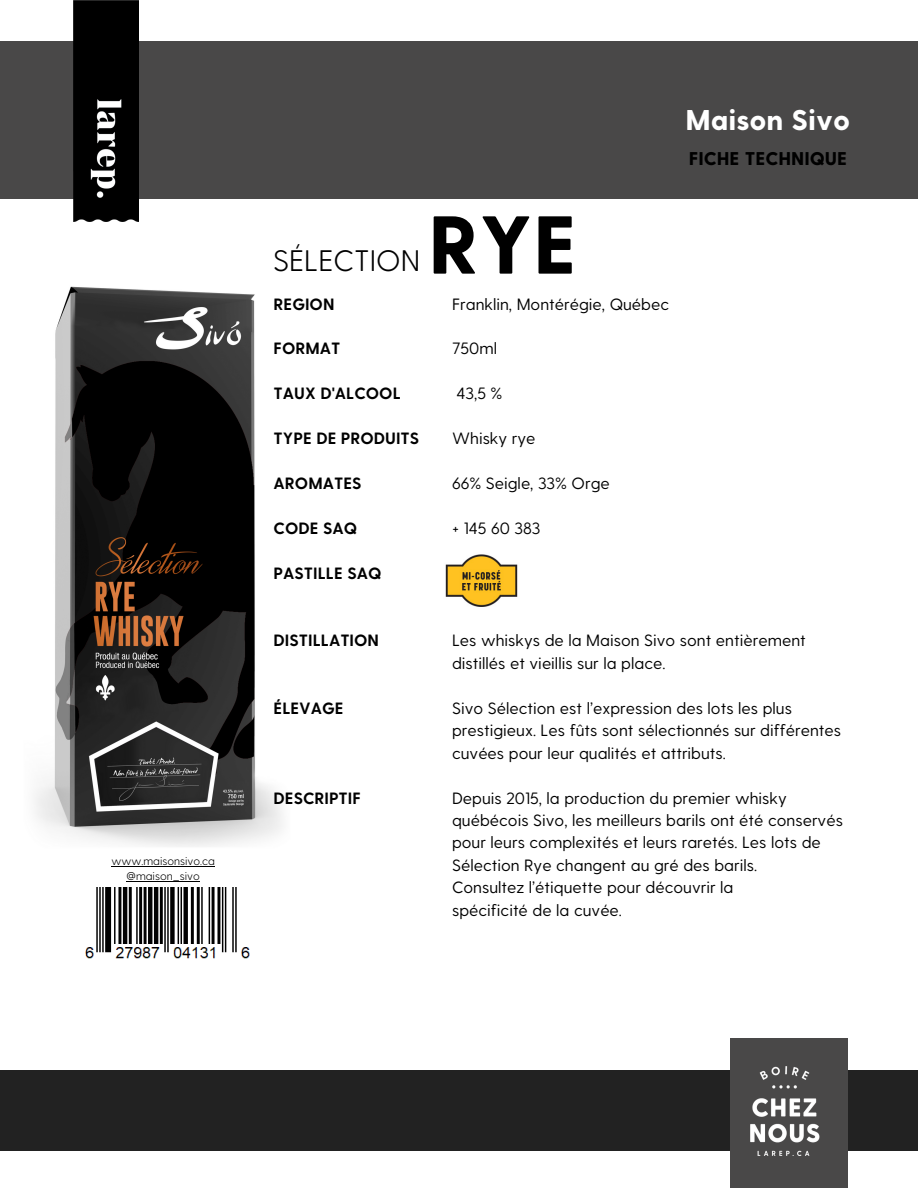
<style>
.page{position:relative;width:918px;height:1188px;background:#fff}
.page>*{position:absolute;margin:0;border:0;box-sizing:border-box;transform-origin:0 0}
.t1{font:800 81.9px "Greycliff CF";color:#000}
.t2{font:300 29.7px "Greycliff CF";color:#000}
.t3{font:800 28.5px "Greycliff CF";color:#fff}
.t4{font:800 18.45px "Greycliff CF";color:#000}
.t5{font:16.35px/22.5px "Greycliff CF";color:#000}
.t6{font:700 16.35px "Greycliff CF";color:#000}
.t7{font:300 11.25px/15px "Greycliff CF";color:#000;text-align:center}
</style>
<div class="page">
<div style="left:0;top:41px;width:918px;height:158px;background:#494848"></div>
<div style="left:0;top:1071px;width:918px;height:80px;background:#222"></div>
<img style="left:35px;top:286px;width:247px;height:561px">
<div style="left:730px;top:1038px;width:117px;height:150px;background:#494848"></div>
<img style="left:85px;top:887px;width:165px;height:72px">
<hr style="left:111px;top:866px;width:104px;height:1px;background:#000">
<hr style="left:127px;top:881px;width:73px;height:1px;background:#000">
<img style="left:445px;top:554px;width:73px;height:53px">
<img style="left:73px;top:0;width:66px;height:222px">
<img style="left:750px;top:1066px;width:70px;height:89px">
<p class="t7" style="left:111px;top:853px;width:105px">www.maisonsivo.ca @maison_sivo</p>
<h3 class="t3" style="left:685px;top:101px;width:166px">Maison Sivo</h3>
<p class="t4" style="left:689px;top:146px;width:160px">FICHE TECHNIQUE</p>
<h2 class="t2" style="left:273px;top:241px;width:149px">SÉLECTION</h2>
<p class="t6" style="left:274px;top:293px;width:62px">REGION</p>
<p class="t6" style="left:274px;top:338px;width:68px">FORMAT</p>
<p class="t6" style="left:274px;top:383px;width:129px">TAUX D'ALCOOL</p>
<p class="t6" style="left:274px;top:428px;width:147px">TYPE DE PRODUITS</p>
<p class="t6" style="left:274px;top:473px;width:89px">AROMATES</p>
<p class="t6" style="left:274px;top:518px;width:85px">CODE SAQ</p>
<p class="t6" style="left:274px;top:562px;width:109px">PASTILLE SAQ</p>
<h1 class="t1" style="left:428px;top:191px;width:151px">RYE</h1>
<p class="t5" style="left:452px;top:292px;width:219px">Franklin, Montérégie, Québec</p>
<p class="t5" style="left:452px;top:336px;width:47px">750ml</p>
<p class="t5" style="left:457px;top:381px;width:47px">43,5 %</p>
<p class="t5" style="left:452px;top:426px;width:85px">Whisky rye</p>
<p class="t5" style="left:452px;top:471px;width:159px">66% Seigle, 33% Orge</p>
<p class="t5" style="left:452px;top:516px;width:90px">+ 145 60 383</p>
<p class="t6" style="left:274px;top:630px;width:107px">DISTILLATION</p>
<p class="t6" style="left:274px;top:697px;width:72px">ÉLEVAGE</p>
<p class="t6" style="left:274px;top:787px;width:89px">DESCRIPTIF</p>
<p class="t5" style="left:452px;top:628px;width:355px">Les whiskys de la Maison Sivo sont entièrement distillés et vieillis sur la place.</p>
<p class="t5" style="left:452px;top:696px;width:391px">Sivo Sélection est l’expression des lots les plus prestigieux. Les fûts sont sélectionnés sur différentes cuvées pour leur qualités et attributs.</p>
<p class="t5" style="left:452px;top:786px;width:392px">Depuis 2015, la production du premier whisky québécois Sivo, les meilleurs barils ont été conservés pour leurs complexités et leurs raretés. Les lots de Sélection Rye changent au gré des barils.<br>Consultez l’étiquette pour découvrir la<br>spécificité de la cuvée.</p>
</div>
